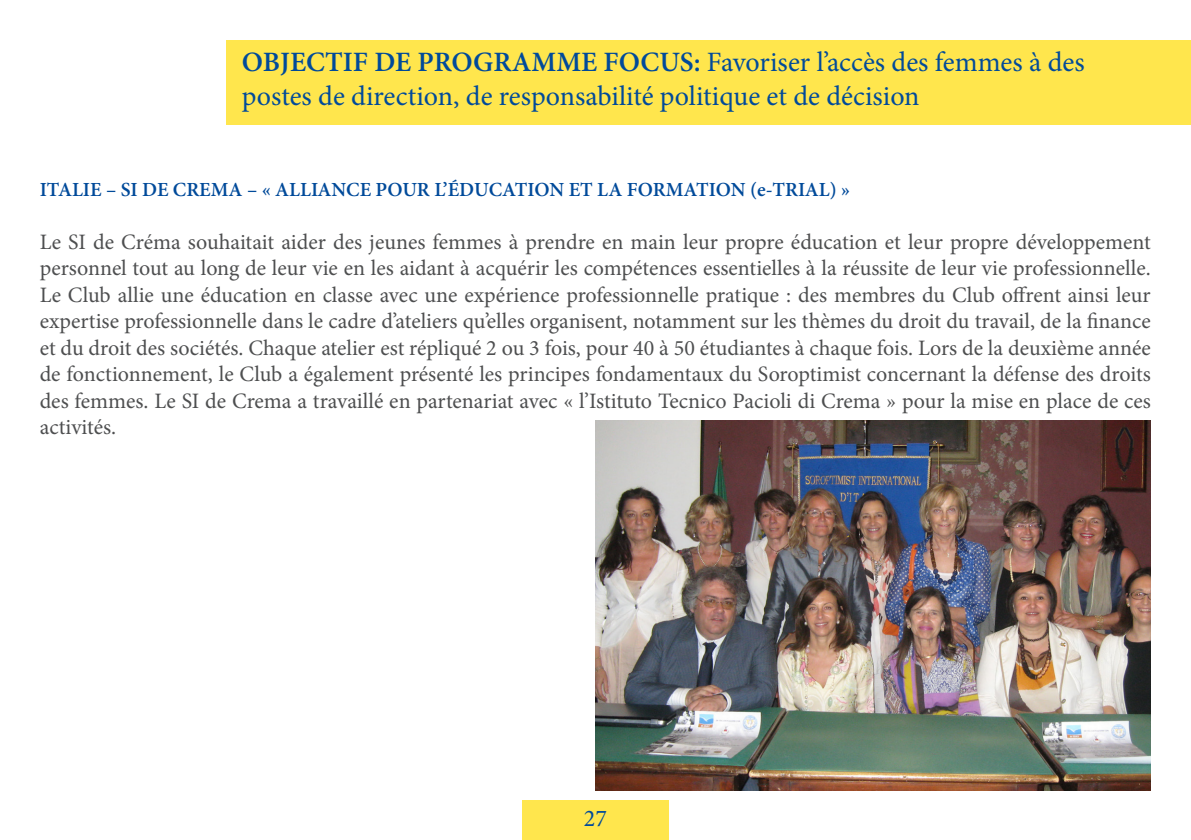
<style>
.page{position:relative;width:1191px;height:840px;background:#fff}
.page>*{position:absolute;margin:0;border:0;box-sizing:border-box;transform-origin:0 0}
.t1{font:34px "Minion Pro";color:#004a9a}
.t2{font:28px "Minion Pro";color:#004a9a}
.t3{font:24px "Minion Pro";color:#004a9a}
.Text{font:22px/26.4px "Minion Pro";color:#4e4f50;text-align:justify}
.Heading_3{font:600 20px "Minion Pro";color:#004a9a}
.s1{font-weight:600}
</style>
<div class="page">
<div style="left:522px;top:799px;width:147px;height:40px;background:#ffe64d"></div>
<img style="left:595px;top:420px;width:555px;height:369px">
<div style="left:226px;top:40px;width:964px;height:84px;background:#ffe64d"></div>
<p class="t2" style="left:242px;top:43px;width:844px"><span class="s1">OBJECTIF DE PROGRAMME FOCUS:</span> Favoriser l’accès des femmes à des</p>
<p class="t1" style="left:613px;top:43px;width:540px">OBJECTIF DE PROGRAMME FOCUS</p>
<p class="t2" style="left:242px;top:77px;width:679px">postes de direction, de responsabilité politique et de décision</p>
<p class="Heading_3" style="left:40px;top:176px;width:812px">ITALIE – SI DE CREMA – « ALLIANCE POUR L’ÉDUCATION ET LA FORMATION (e-TRIAL) »</p>
<p class="Text" style="left:40px;top:229px;width:1112px">Le SI de Créma souhaitait aider des jeunes femmes à prendre en main leur propre éducation et leur propre développement personnel tout au long de leur vie en les aidant à acquérir les compétences essentielles à la réussite de leur vie professionnelle.<br>Le Club allie une éducation en classe avec une expérience professionnelle pratique : des membres du Club offrent ainsi leur expertise professionnelle dans le cadre d’ateliers qu’elles organisent, notamment sur les thèmes du droit du travail, de la finance et du droit des sociétés. Chaque atelier est répliqué 2 ou 3 fois, pour 40 à 50 étudiantes à chaque fois. Lors de la deuxième année de fonctionnement, le Club a également présenté les principes fondamentaux du Soroptimist concernant la défense des droits des femmes. Le SI de Crema a travaillé en partenariat avec « l’Istituto Tecnico Pacioli di Crema » pour la mise en place de ces activités.</p>
<p class="t3" style="left:584px;top:802px;width:25px">27</p>
</div>
